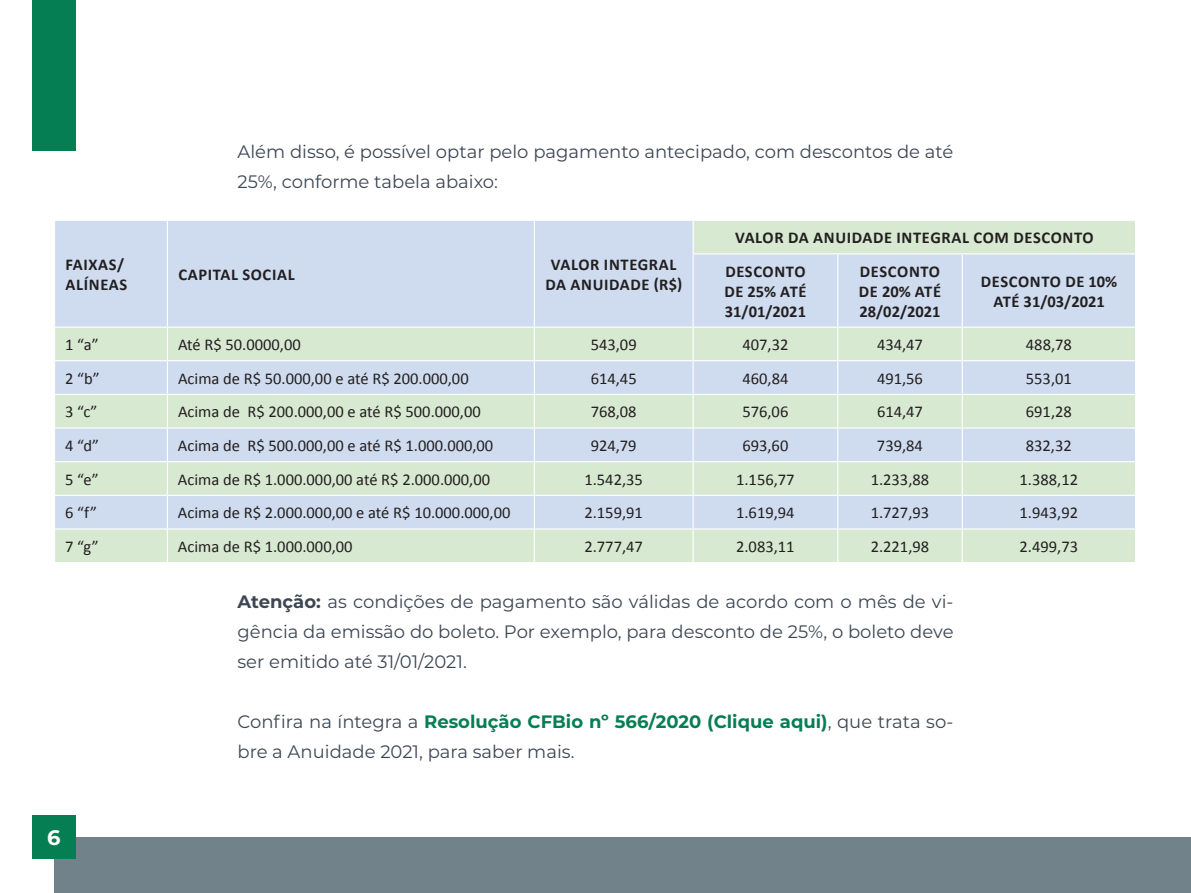
<style>
.page{position:relative;width:1191px;height:893px;background:#fff}
.page>*{position:absolute;margin:0;border:0;box-sizing:border-box;transform-origin:0 0}
.t1{font:700 21px "Montserrat";color:#fff}
.t2{font:18px/30px "Montserrat";color:#3d4753}
.t3{font:16.5px "Calibri";color:#231f20}
.t4{font:700 16.5px/19.8px "Calibri";letter-spacing:.04em;color:#231f20}
.t5{font:700 16.5px/19.8px "Calibri";letter-spacing:.02em;color:#231f20;text-align:center}
.t6{font:700 16.5px/19.8px "Calibri";color:#231f20}
.s1{font-weight:700}
.s2{font-weight:700;color:#067e54}
</style>
<div class="page">
<div style="left:54px;top:837px;width:1137px;height:56px;background:#72828a"></div>
<div style="left:32px;top:815px;width:44px;height:44px;background:#067e54"></div>
<div style="left:32px;top:0;width:44px;height:150px;background:#067e54"></div>
<svg style="left:55px;top:221px;width:1080px;height:341px;fill:#cfdcef"></svg>
<hr style="left:167px;top:221px;width:1px;height:33px;background:#fff">
<hr style="left:534px;top:221px;width:1px;height:33px;background:#fff">
<hr style="left:692px;top:221px;width:1px;height:32px;background:#fff">
<hr style="left:167px;top:254px;width:1px;height:73px;background:#fff">
<hr style="left:534px;top:254px;width:1px;height:73px;background:#fff">
<hr style="left:692px;top:253px;width:145px;height:1px;background:#fff">
<hr style="left:692px;top:254px;width:1px;height:73px;background:#fff">
<hr style="left:837px;top:253px;width:125px;height:1px;background:#fff">
<hr style="left:837px;top:254px;width:1px;height:73px;background:#fff">
<hr style="left:962px;top:253px;width:174px;height:1px;background:#fff">
<hr style="left:961px;top:254px;width:2px;height:73px;background:#fff">
<hr style="left:54px;top:327px;width:113px;height:1px;background:#fff">
<hr style="left:167px;top:327px;width:367px;height:1px;background:#fff">
<hr style="left:167px;top:328px;width:1px;height:32px;background:#fff">
<hr style="left:534px;top:327px;width:159px;height:1px;background:#fff">
<hr style="left:534px;top:328px;width:1px;height:32px;background:#fff">
<hr style="left:693px;top:327px;width:144px;height:1px;background:#fff">
<hr style="left:692px;top:328px;width:1px;height:32px;background:#fff">
<hr style="left:837px;top:327px;width:125px;height:1px;background:#fff">
<hr style="left:837px;top:328px;width:1px;height:32px;background:#fff">
<hr style="left:962px;top:327px;width:174px;height:1px;background:#fff">
<hr style="left:961px;top:328px;width:2px;height:32px;background:#fff">
<hr style="left:54px;top:360px;width:113px;height:1px;background:#fff">
<hr style="left:167px;top:360px;width:367px;height:1px;background:#fff">
<hr style="left:167px;top:361px;width:1px;height:33px;background:#fff">
<hr style="left:534px;top:360px;width:159px;height:1px;background:#fff">
<hr style="left:534px;top:361px;width:1px;height:33px;background:#fff">
<hr style="left:693px;top:360px;width:144px;height:1px;background:#fff">
<hr style="left:692px;top:361px;width:1px;height:33px;background:#fff">
<hr style="left:837px;top:360px;width:125px;height:1px;background:#fff">
<hr style="left:837px;top:361px;width:1px;height:33px;background:#fff">
<hr style="left:962px;top:360px;width:174px;height:1px;background:#fff">
<hr style="left:961px;top:361px;width:2px;height:33px;background:#fff">
<hr style="left:54px;top:394px;width:113px;height:1px;background:#fff">
<hr style="left:167px;top:394px;width:367px;height:1px;background:#fff">
<hr style="left:167px;top:395px;width:1px;height:32px;background:#fff">
<hr style="left:534px;top:394px;width:159px;height:1px;background:#fff">
<hr style="left:534px;top:395px;width:1px;height:32px;background:#fff">
<hr style="left:693px;top:394px;width:144px;height:1px;background:#fff">
<hr style="left:692px;top:395px;width:1px;height:32px;background:#fff">
<hr style="left:837px;top:394px;width:125px;height:1px;background:#fff">
<hr style="left:837px;top:395px;width:1px;height:32px;background:#fff">
<hr style="left:962px;top:394px;width:174px;height:1px;background:#fff">
<hr style="left:961px;top:395px;width:2px;height:32px;background:#fff">
<hr style="left:54px;top:427px;width:113px;height:2px;background:#fff">
<hr style="left:167px;top:427px;width:367px;height:2px;background:#fff">
<hr style="left:167px;top:429px;width:1px;height:32px;background:#fff">
<hr style="left:534px;top:427px;width:159px;height:2px;background:#fff">
<hr style="left:534px;top:429px;width:1px;height:32px;background:#fff">
<hr style="left:693px;top:427px;width:144px;height:2px;background:#fff">
<hr style="left:692px;top:429px;width:1px;height:32px;background:#fff">
<hr style="left:837px;top:427px;width:125px;height:2px;background:#fff">
<hr style="left:837px;top:429px;width:1px;height:32px;background:#fff">
<hr style="left:962px;top:427px;width:174px;height:2px;background:#fff">
<hr style="left:961px;top:429px;width:2px;height:32px;background:#fff">
<hr style="left:54px;top:461px;width:113px;height:1px;background:#fff">
<hr style="left:167px;top:461px;width:367px;height:1px;background:#fff">
<hr style="left:167px;top:462px;width:1px;height:33px;background:#fff">
<hr style="left:534px;top:461px;width:159px;height:1px;background:#fff">
<hr style="left:534px;top:462px;width:1px;height:33px;background:#fff">
<hr style="left:693px;top:461px;width:144px;height:1px;background:#fff">
<hr style="left:692px;top:462px;width:1px;height:33px;background:#fff">
<hr style="left:837px;top:461px;width:125px;height:1px;background:#fff">
<hr style="left:837px;top:462px;width:1px;height:33px;background:#fff">
<hr style="left:962px;top:461px;width:174px;height:1px;background:#fff">
<hr style="left:961px;top:462px;width:2px;height:33px;background:#fff">
<hr style="left:54px;top:495px;width:113px;height:1px;background:#fff">
<hr style="left:167px;top:495px;width:367px;height:1px;background:#fff">
<hr style="left:167px;top:496px;width:1px;height:32px;background:#fff">
<hr style="left:534px;top:495px;width:159px;height:1px;background:#fff">
<hr style="left:534px;top:496px;width:1px;height:32px;background:#fff">
<hr style="left:693px;top:495px;width:144px;height:1px;background:#fff">
<hr style="left:692px;top:496px;width:1px;height:32px;background:#fff">
<hr style="left:837px;top:495px;width:125px;height:1px;background:#fff">
<hr style="left:837px;top:496px;width:1px;height:32px;background:#fff">
<hr style="left:962px;top:495px;width:174px;height:1px;background:#fff">
<hr style="left:961px;top:496px;width:2px;height:32px;background:#fff">
<hr style="left:54px;top:528px;width:113px;height:1px;background:#fff">
<hr style="left:167px;top:528px;width:367px;height:1px;background:#fff">
<hr style="left:167px;top:529px;width:1px;height:33px;background:#fff">
<hr style="left:534px;top:528px;width:159px;height:1px;background:#fff">
<hr style="left:534px;top:529px;width:1px;height:33px;background:#fff">
<hr style="left:693px;top:528px;width:144px;height:1px;background:#fff">
<hr style="left:692px;top:529px;width:1px;height:33px;background:#fff">
<hr style="left:837px;top:528px;width:125px;height:1px;background:#fff">
<hr style="left:837px;top:529px;width:1px;height:33px;background:#fff">
<hr style="left:962px;top:528px;width:174px;height:1px;background:#fff">
<hr style="left:961px;top:529px;width:2px;height:33px;background:#fff">
<p class="t2" style="left:237px;top:136px;width:717px">Além disso, é possível optar pelo pagamento antecipado, com descontos de até<br>25%, conforme tabela abaixo:</p>
<p class="t4" style="left:66px;top:254px;width:63px">FAIXAS/<br>ALÍNEAS</p>
<p class="t4" style="left:178px;top:264px;width:118px">CAPITAL SOCIAL</p>
<p class="t4" style="left:545px;top:254px;width:138px;text-align:center">VALOR INTEGRAL<br>DA ANUIDADE (R$)</p>
<p class="t4" style="left:725px;top:220px;width:370px;line-height:33.6px;text-indent:10px">VALOR DA ANUIDADE INTEGRAL COM DESCONTO<br>DESCONTO</p>
<p class="t6" style="left:724px;top:281px;width:84px">DE 25% ATÉ<br>31/01/2021</p>
<p class="t4" style="left:859px;top:261px;width:84px;text-align:justify">DESCONTO DE 20% ATÉ 28/02/2021</p>
<p class="t5" style="left:980px;top:271px;width:138px">DESCONTO DE 10%<br>ATÉ 31/03/2021</p>
<p class="t3" style="left:65px;top:333px;width:35px">1 “a”</p>
<p class="t3" style="left:178px;top:333px;width:124px">Até R$ 50.0000,00</p>
<p class="t3" style="left:591px;top:333px;width:47px">543,09</p>
<p class="t3" style="left:742px;top:333px;width:47px">407,32</p>
<p class="t3" style="left:877px;top:333px;width:47px">434,47</p>
<p class="t3" style="left:1026px;top:333px;width:47px">488,78</p>
<p class="t3" style="left:65px;top:367px;width:36px">2 “b”</p>
<p class="t3" style="left:178px;top:367px;width:292px">Acima de R$ 50.000,00 e até R$ 200.000,00</p>
<p class="t3" style="left:591px;top:367px;width:47px">614,45</p>
<p class="t3" style="left:742px;top:367px;width:47px">460,84</p>
<p class="t3" style="left:877px;top:367px;width:47px">491,56</p>
<p class="t3" style="left:1026px;top:367px;width:47px">553,01</p>
<p class="t3" style="left:65px;top:400px;width:34px">3 “c”</p>
<p class="t3" style="left:178px;top:400px;width:304px">Acima de R$ 200.000,00 e até R$ 500.000,00</p>
<p class="t3" style="left:590px;top:400px;width:47px">768,08</p>
<p class="t3" style="left:742px;top:400px;width:47px">576,06</p>
<p class="t3" style="left:877px;top:400px;width:47px">614,47</p>
<p class="t3" style="left:1026px;top:400px;width:47px">691,28</p>
<p class="t3" style="left:65px;top:434px;width:35px">4 “d”</p>
<p class="t3" style="left:178px;top:434px;width:317px">Acima de R$ 500.000,00 e até R$ 1.000.000,00</p>
<p class="t3" style="left:590px;top:434px;width:47px">924,79</p>
<p class="t3" style="left:742px;top:434px;width:47px">693,60</p>
<p class="t3" style="left:877px;top:434px;width:47px">739,84</p>
<p class="t3" style="left:1026px;top:434px;width:47px">832,32</p>
<p class="t3" style="left:65px;top:468px;width:35px">5 “e”</p>
<p class="t3" style="left:178px;top:468px;width:314px">Acima de R$ 1.000.000,00 até R$ 2.000.000,00</p>
<p class="t3" style="left:584px;top:468px;width:60px">1.542,35</p>
<p class="t3" style="left:736px;top:468px;width:60px">1.156,77</p>
<p class="t3" style="left:870px;top:468px;width:60px">1.233,88</p>
<p class="t3" style="left:1019px;top:468px;width:60px">1.388,12</p>
<p class="t3" style="left:65px;top:501px;width:33px">6 “f”</p>
<p class="t3" style="left:178px;top:501px;width:334px">Acima de R$ 2.000.000,00 e até R$ 10.000.000,00</p>
<p class="t3" style="left:584px;top:501px;width:60px">2.159,91</p>
<p class="t3" style="left:736px;top:501px;width:60px">1.619,94</p>
<p class="t3" style="left:870px;top:501px;width:60px">1.727,93</p>
<p class="t3" style="left:1019px;top:501px;width:60px">1.943,92</p>
<p class="t3" style="left:65px;top:535px;width:35px">7 “g”</p>
<p class="t3" style="left:178px;top:535px;width:176px">Acima de R$ 1.000.000,00</p>
<p class="t3" style="left:584px;top:535px;width:60px">2.777,47</p>
<p class="t3" style="left:736px;top:535px;width:60px">2.083,11</p>
<p class="t3" style="left:870px;top:535px;width:60px">2.221,98</p>
<p class="t3" style="left:1019px;top:535px;width:60px">2.499,73</p>
<p class="t2" style="left:237px;top:586px;width:717px;text-align:justify"><span class="s1">Atenção:</span> as condições de pagamento são válidas de acordo com o mês de vi&shy;gência da emissão do boleto. Por exemplo, para desconto de 25%, o boleto deve ser emitido até 31/01/2021.</p>
<p class="t1" style="left:47px;top:822px;width:15px">6</p>
<p class="t2" style="left:237px;top:706px;width:717px">Confira na íntegra a <span class="s2">Resolução CFBio nº 566/2020 (Clique aqui)</span>, que trata so&shy;bre a Anuidade 2021, para saber mais.</p>
</div>
